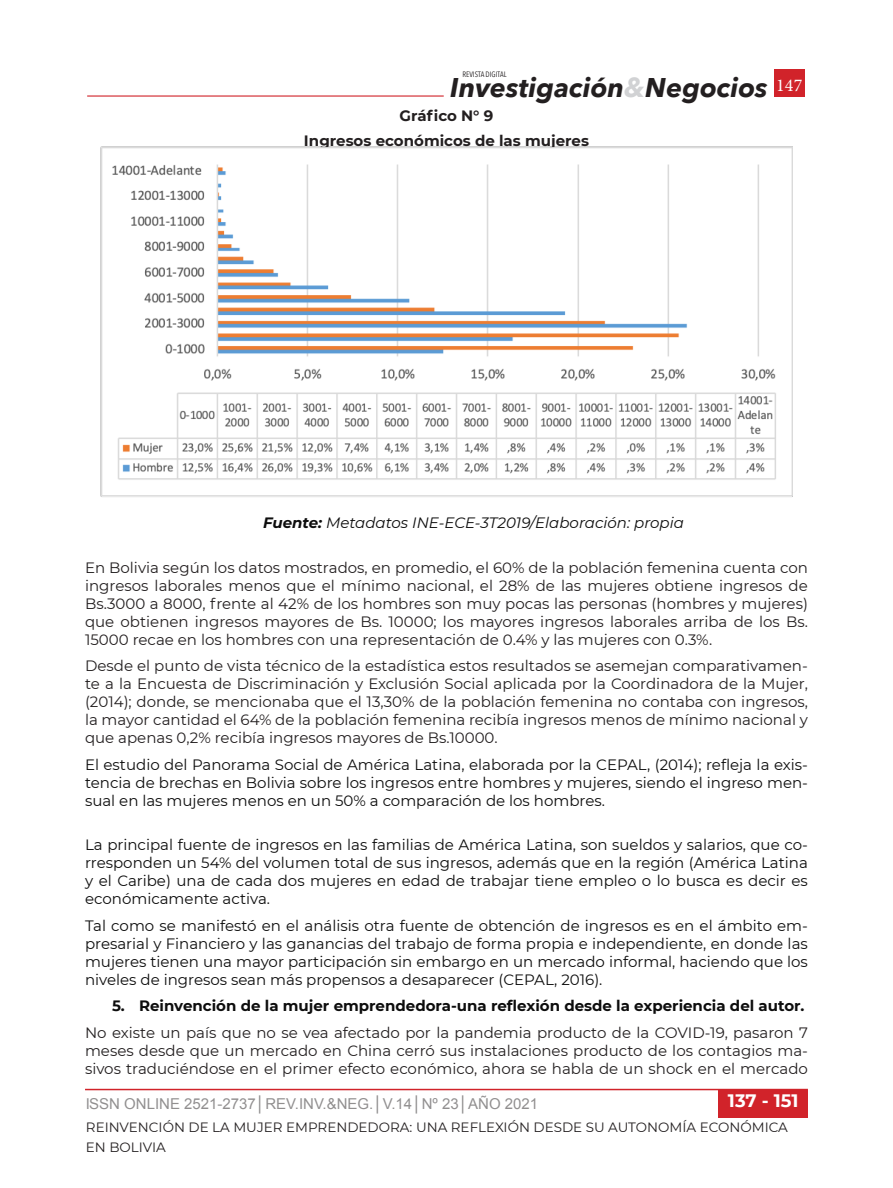
<style>
.page{position:relative;width:893px;height:1188px;background:#fff}
.page>*{position:absolute;margin:0;border:0;box-sizing:border-box;transform-origin:0 0}
.t1{font:italic 700 27px "Avenir Next";color:#231f20}
.t2{font:700 18px "Montserrat";color:#fff}
.t3{font:18px "Minion Pro";color:#fff}
.t4{font:15px/18px "Montserrat";color:#231f20;text-align:justify}
.t5{font:15px/18px "Montserrat";color:#0d0d0d;text-align:justify}
.t6{font:700 15px "Montserrat";color:#0d0d0d}
.t7{font:15px "Arial";color:#231f20}
.List_Paragraph{font:italic 15px "Montserrat";color:#0d0d0d}
.t8{font:700 15px "Montserrat";color:#231f20}
.t9{font:13.5px/20.2px "Montserrat";color:#231f20}
.t10{font:7.8px "Avenir Next Condensed";color:#231f20}
.s1{color:#d1d2d4}
.s2{font-weight:700}
</style>
<div class="page">
<hr style="left:87px;top:95px;width:357px;height:2px;background:#d1232a">
<hr style="left:85px;top:1089px;width:723px;height:1px;background:#d1232a">
<div style="left:774px;top:69px;width:30px;height:28px;background:#d1232a"></div>
<div style="left:719px;top:1090px;width:89px;height:28px;background:#d1232a"></div>
<img style="left:101px;top:147px;width:691px;height:350px">
<p class="t10" style="left:462px;top:67px;width:46px">REVISTA DIGITAL</p>
<p class="t8" style="left:400px;top:105px;width:95px">Gráfico N° 9</p>
<p class="t8" style="left:304px;top:129px;width:286px">Ingresos económicos de las mujeres</p>
<h1 class="t1" style="left:450px;top:64px;width:319px">Investigación<span class="s1">&amp;</span>Negocios</h1>
<p class="t3" style="left:776px;top:73px;width:28px">147</p>
<p class="List_Paragraph" style="left:263px;top:512px;width:422px"><span class="s2">Fuente:</span> Metadatos INE-ECE-3T2019/Elaboración: propia</p>
<p class="t4" style="left:85px;top:558px;width:724px">En Bolivia según los datos mostrados, en promedio, el 60% de la población femenina cuenta con ingresos laborales menos que el mínimo nacional, el 28% de las mujeres obtiene ingresos de Bs.3000 a 8000, frente al 42% de los hombres son muy pocas las personas (hombres y mujeres) que obtienen ingresos mayores de Bs. 10000; los mayores ingresos laborales arriba de los Bs.<br>15000 recae en los hombres con una representación de 0.4% y las mujeres con 0.3%.</p>
<p class="t4" style="left:85px;top:656px;width:724px">Desde el punto de vista técnico de la estadística estos resultados se asemejan comparativamen&shy;te a la Encuesta de Discriminación y Exclusión Social aplicada por la Coordinadora de la Mujer, (2014); donde, se mencionaba que el 13,30% de la población femenina no contaba con ingresos, la mayor cantidad el 64% de la población femenina recibía ingresos menos de mínimo nacional y que apenas 0,2% recibía ingresos mayores de Bs.10000.</p>
<p class="t5" style="left:85px;top:755px;width:724px">El estudio del Panorama Social de América Latina, elaborada por la CEPAL, (2014); refleja la exis&shy;tencia de brechas en Bolivia sobre los ingresos entre hombres y mujeres, siendo el ingreso men&shy;sual en las mujeres menos en un 50% a comparación de los hombres.</p>
<p class="t5" style="left:85px;top:835px;width:724px">La principal fuente de ingresos en las familias de América Latina, son sueldos y salarios, que co&shy;rresponden un 54% del volumen total de sus ingresos, además que en la región (América Latina y el Caribe) una de cada dos mujeres en edad de trabajar tiene empleo o lo busca es decir es económicamente activa.</p>
<p class="t5" style="left:85px;top:916px;width:724px">Tal como se manifestó en el análisis otra fuente de obtención de ingresos es en el ámbito em&shy;presarial y Financiero y las ganancias del trabajo de forma propia e independiente, en donde las mujeres tienen una mayor participación sin embargo en un mercado informal, haciendo que los niveles de ingresos sean más propensos a desaparecer (CEPAL, 2016).</p>
<p class="t6" style="left:112px;top:995px;width:694px">5. Reinvención de la mujer emprendedora-una reflexión desde la experiencia del autor.</p>
<p class="t4" style="left:85px;top:1023px;width:724px">No existe un país que no se vea afectado por la pandemia producto de la COVID-19, pasaron 7 meses desde que un mercado en China cerró sus instalaciones producto de los contagios ma&shy;sivos traduciéndose en el primer efecto económico, ahora se habla de un shock en el mercado</p>
<p class="t7" style="left:85px;top:1094px;width:455px">ISSN ONLINE 2521-2737│REV.INV.&amp;NEG.│V.14│Nº 23│AÑO 2021</p>
<p class="t2" style="left:728px;top:1088px;width:72px">137 - 151</p>
<p class="t9" style="left:86px;top:1116px;width:703px">REINVENCIÓN DE LA MUJER EMPRENDEDORA: UNA REFLEXIÓN DESDE SU AUTONOMÍA ECONÓMICA<br>EN BOLIVIA</p>
</div>
